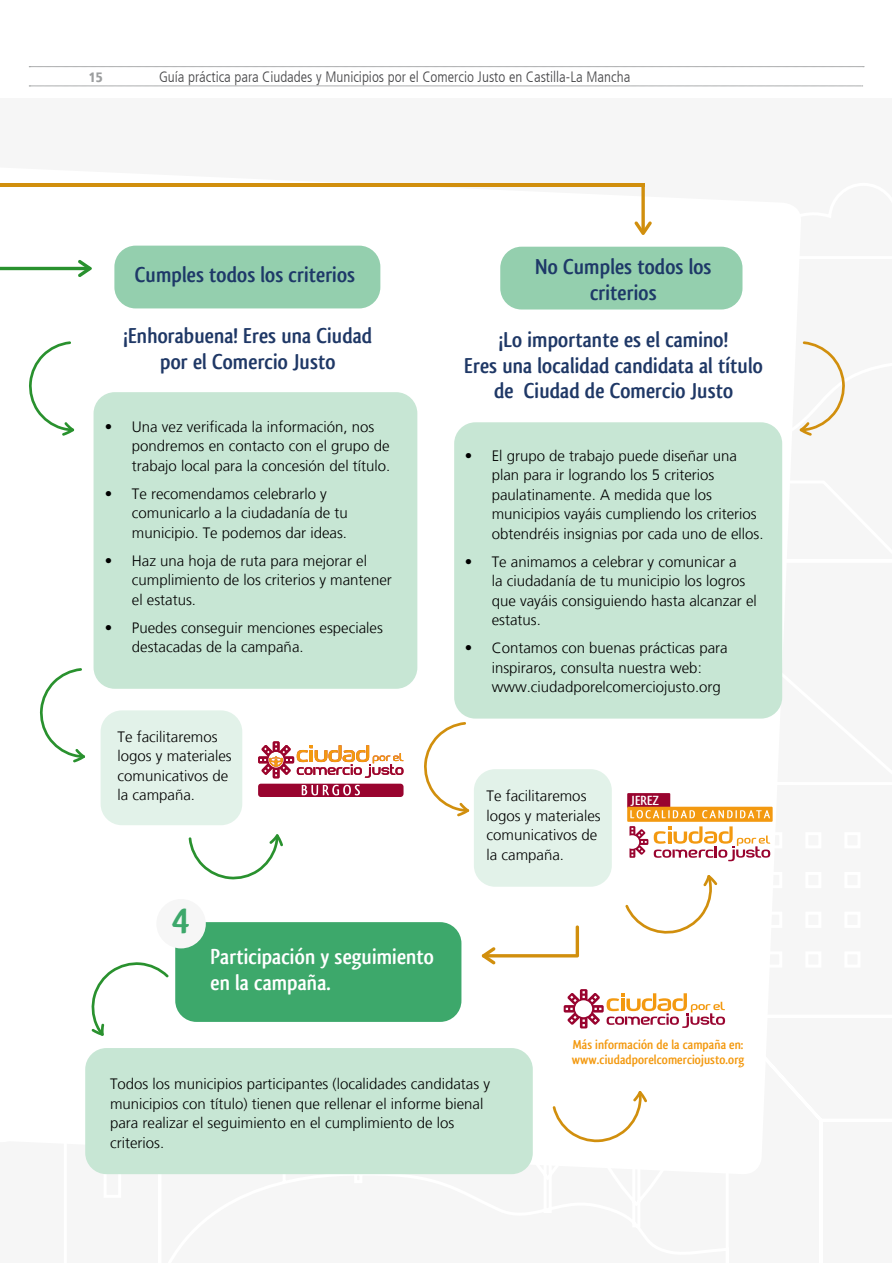
<style>
.page{position:relative;width:893px;height:1263px;background:#fff}
.page>*{position:absolute;margin:0;border:0;box-sizing:border-box;transform-origin:0 0}
.t1{font:700 40.5px "Qlassik";color:#3da86b}
.t2{font:700 22.5px/25.5px "Qlassik";color:#1f3866;text-align:center}
.t3{font:700 22.5px/25.5px "Qlassik";color:#1e3968;text-align:center}
.t4{font:700 22.5px/25.5px "Qlassik";color:#fff}
.t5{font:300 15px/19.5px "Frutiger LT";color:#000}
.t6{font:300 condensed 15px "Frutiger LT";color:#464648}
.t7{font:700 13.95px "Qlassik";color:#fff}
.t8{font:700 13.5px/15px "Qlassik";color:#f39910}
.t9{font:900 condensed 13.5px "Frutiger LT";color:#9c9e9f}
</style>
<div class="page">
<svg style="left:29px;top:66px;width:835px;height:1px"></svg>
<svg style="left:29px;top:86px;width:834px;height:1px"></svg>
<div style="left:94px;top:392px;width:323px;height:297px;background:#c7e6d4;border-radius:21px"></div>
<div style="left:454px;top:422px;width:328px;height:297px;background:#c7e6d4;border-radius:21px"></div>
<div style="left:101px;top:710px;width:141px;height:115px;background:#e2f2e9;border-radius:21px"></div>
<div style="left:474px;top:769px;width:138px;height:118px;background:#e2f2e9;border-radius:21px"></div>
<div style="left:114px;top:246px;width:266px;height:62px;background:#94cfae;border-radius:21px"></div>
<div style="left:500px;top:247px;width:242px;height:62px;background:#94cfae;border-radius:21px"></div>
<div style="left:85px;top:1048px;width:448px;height:126px;background:#c7e6d4;border-radius:21px"></div>
<svg style="left:258px;top:741px;width:146px;height:37px"></svg>
<svg style="left:258px;top:784px;width:146px;height:13px;background:#a42147"></svg>
<div style="left:627px;top:793px;width:43px;height:15px;background:#99042f"></div>
<svg style="left:654px;top:826px;width:116px;height:35px"></svg>
<svg style="left:629px;top:826px;width:19px;height:32px"></svg>
<div style="left:627px;top:807px;width:146px;height:15px;background:#f39910"></div>
<svg style="left:630px;top:810px;width:65px;height:8px"></svg>
<svg style="left:702px;top:810px;width:68px;height:8px"></svg>
<div style="left:175px;top:922px;width:286px;height:100px;background:#3da86b;border-radius:21px"></div>
<div style="left:156px;top:899px;width:50px;height:49px;background:#f6f6f6;border-radius:50%"></div>
<svg style="left:564px;top:989px;width:161px;height:39px"></svg>
<svg style="left:625px;top:875px;width:92px;height:59px"></svg>
<svg style="left:189px;top:834px;width:94px;height:46px"></svg>
<svg style="left:424px;top:722px;width:45px;height:94px"></svg>
<svg style="left:553px;top:1091px;width:94px;height:51px"></svg>
<svg style="left:40px;top:668px;width:45px;height:94px"></svg>
<svg style="left:91px;top:962px;width:78px;height:74px"></svg>
<svg style="left:800px;top:341px;width:45px;height:95px"></svg>
<svg style="left:29px;top:341px;width:45px;height:95px"></svg>
<svg style="left:482px;top:925px;width:97px;height:39px"></svg>
<svg style="left:0;top:260px;width:92px;height:17px"></svg>
<hr style="left:0;top:183px;width:645px;height:4px;background:#d18f0d">
<svg style="left:634px;top:187px;width:18px;height:48px"></svg>
<p class="t9" style="left:89px;top:69px;width:16px">15</p>
<p class="t6" style="left:159px;top:68px;width:473px">Guía práctica para Ciudades y Municipios por el Comercio Justo en Castilla-La Mancha</p>
<h2 class="t3" style="left:135px;top:261px;width:222px">Cumples todos los criterios</h2>
<h2 class="t3" style="left:535px;top:254px;width:178px">No Cumples todos los criterios</h2>
<h2 class="t2" style="left:124px;top:323px;width:250px">¡Enhorabuena! Eres una Ciudad por el Comercio Justo</h2>
<h2 class="t2" style="left:464px;top:327px;width:300px">¡Lo importante es el camino!<br>Eres una localidad candidata al título de Ciudad de Comercio Justo</h2>
<p class="t5" style="left:132px;top:417px;width:260px;text-indent:-27px">• Una vez verificada la información, nos pondremos en contacto con el grupo de trabajo local para la concesión del título.</p>
<p class="t5" style="left:132px;top:484px;width:217px;text-indent:-27px">• Te recomendamos celebrarlo y comunicarlo a la ciudadanía de tu municipio. Te podemos dar ideas.</p>
<p class="t5" style="left:132px;top:551px;width:261px;text-indent:-27px">• Haz una hoja de ruta para mejorar el cumplimiento de los criterios y mantener el estatus.</p>
<p class="t5" style="left:132px;top:618px;width:252px;text-indent:-27px">• Puedes conseguir menciones especiales destacadas de la campaña.</p>
<p class="t5" style="left:118px;top:727px;width:116px">Te facilitaremos logos y materiales comunicativos de la campaña.</p>
<h1 class="t1" style="left:172px;top:896px;width:20px">4</h1>
<h2 class="t4" style="left:211px;top:944px;width:225px">Participación y seguimiento en la campaña.</h2>
<p class="t5" style="left:492px;top:446px;width:273px;text-indent:-27px">• El grupo de trabajo puede diseñar una plan para ir logrando los 5 criterios paulatinamente. A medida que los municipios vayáis cumpliendo los criterios obtendréis insignias por cada uno de ellos.</p>
<p class="t5" style="left:492px;top:552px;width:267px;text-indent:-27px">• Te animamos a celebrar y comunicar a<br>la ciudadanía de tu municipio los logros que vayáis consiguiendo hasta alcanzar el estatus.</p>
<p class="t5" style="left:492px;top:638px;width:237px;text-indent:-27px">• Contamos con buenas prácticas para inspiraros, consulta nuestra web: www.ciudadporelcomerciojusto.org</p>
<p class="t5" style="left:486px;top:786px;width:116px">Te facilitaremos logos y materiales comunicativos de la campaña.</p>
<p class="t7" style="left:631px;top:792px;width:30px">JEREZ</p>
<p class="t8" style="left:572px;top:1037px;width:174px">Más información de la campaña en: www.ciudadporelcomerciojusto.org</p>
<p class="t5" style="left:110px;top:1074px;width:382px">Todos los municipios participantes (localidades candidatas y municipios con título) tienen que rellenar el informe bienal para realizar el seguimiento en el cumplimiento de los criterios.</p>
</div>
